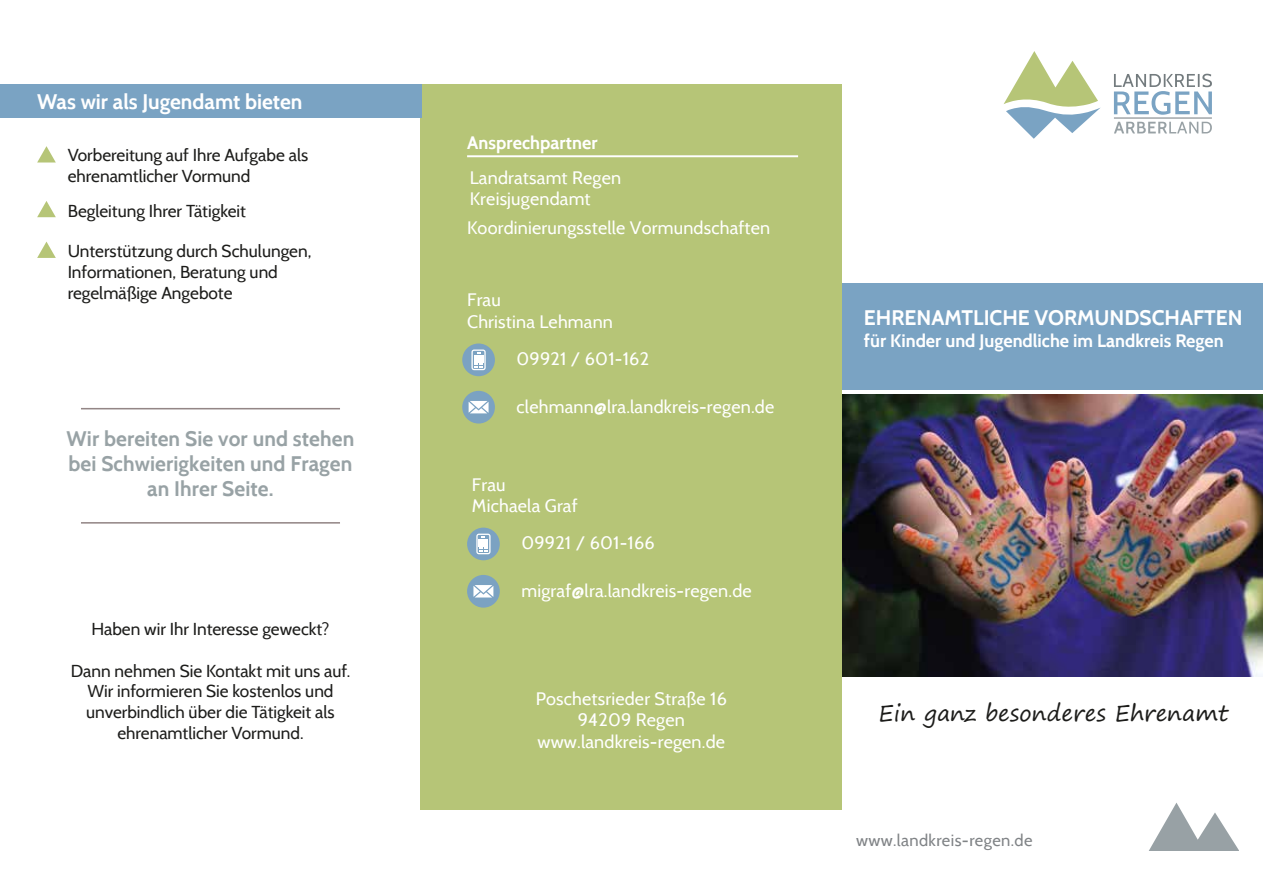
<style>
.page{position:relative;width:1263px;height:893px;background:#fff}
.page>*{position:absolute;margin:0;border:0;box-sizing:border-box;transform-origin:0 0}
.t1{font:22.35px "Segoe Print";color:#1d1d1b}
.t2{font:700 21px/25.2px "Cabin";letter-spacing:.005em;color:#98a2a5;text-align:center}
.t3{font:700 21px "Cabin";color:#fff}
.t4{font:18px/21.6px "Cabin";letter-spacing:.01em;color:#fff}
.t5{font:700 18px "Cabin";color:#fff}
.t6{font:17.25px/20.7px "Cabin";color:#1d1d1b}
.t7{font:16.5px "Cabin";letter-spacing:.025em;color:#808386}
</style>
<div class="page">
<div style="left:842px;top:283px;width:421px;height:106px;background:#7aa3c3"></div>
<svg style="left:1004px;top:51px;width:97px;height:88px"></svg>
<svg style="left:1114px;top:122px;width:98px;height:11px"></svg>
<svg style="left:1114px;top:74px;width:98px;height:41px"></svg>
<hr style="left:1114px;top:118px;width:98px;height:1px;background:#737b7e">
<svg style="left:1149px;top:803px;width:90px;height:47px"></svg>
<img style="left:842px;top:394px;width:421px;height:282px">
<svg style="left:37px;top:146px;width:19px;height:17px"></svg>
<svg style="left:37px;top:201px;width:19px;height:16px"></svg>
<svg style="left:37px;top:242px;width:19px;height:16px"></svg>
<div style="left:421px;top:84px;width:421px;height:725px;background:#b6c577"></div>
<hr style="left:467px;top:155px;width:331px;height:2px;background:#fff">
<div style="left:462px;top:391px;width:33px;height:33px;background:#7ba2c2;border-radius:50%"></div>
<svg style="left:469px;top:401px;width:19px;height:12px"></svg>
<div style="left:462px;top:343px;width:33px;height:33px;background:#7ba2c2;border-radius:50%"></div>
<svg style="left:471px;top:350px;width:15px;height:20px"></svg>
<div style="left:0;top:84px;width:421px;height:34px;background:#7aa3c3"></div>
<hr style="left:81px;top:408px;width:259px;height:1px;background:#938686">
<div style="left:467px;top:575px;width:33px;height:33px;background:#7ba2c2;border-radius:50%"></div>
<svg style="left:473px;top:585px;width:20px;height:12px"></svg>
<div style="left:467px;top:528px;width:33px;height:32px;background:#7ba2c2;border-radius:50%"></div>
<svg style="left:476px;top:534px;width:14px;height:20px"></svg>
<hr style="left:81px;top:522px;width:259px;height:2px;background:#938686">
<p class="t3" style="left:37px;top:89px;width:267px">Was wir als Jugendamt bieten</p>
<p class="t6" style="left:68px;top:144px;width:242px">Vorbereitung auf Ihre Aufgabe als ehrenamtlicher Vormund</p>
<p class="t6" style="left:68px;top:200px;width:180px">Begleitung Ihrer Tätigkeit</p>
<p class="t6" style="left:68px;top:241px;width:245px">Unterstützung durch Schulungen,<br>Informationen, Beratung und regelmäßige Angebote</p>
<p class="t2" style="left:67px;top:426px;width:289px">Wir bereiten Sie vor und stehen bei Schwierigkeiten und Fragen an Ihrer Seite.</p>
<p class="t6" style="left:91px;top:619px;width:240px">Haben wir Ihr Interesse geweckt?</p>
<p class="t6" style="left:71px;top:660px;width:281px;text-align:center">Dann nehmen Sie Kontakt mit uns auf.<br>Wir informieren Sie kostenlos und unverbindlich über die Tätigkeit als ehrenamtlicher Vormund.</p>
<p class="t5" style="left:467px;top:132px;width:132px">Ansprechpartner</p>
<p class="t4" style="left:470px;top:166px;width:153px">Landratsamt Regen<br>Kreisjugendamt</p>
<p class="t4" style="left:467px;top:216px;width:305px">Koordinierungsstelle Vormundschaften</p>
<p class="t4" style="left:467px;top:289px;width:147px">Frau<br>Christina Lehmann</p>
<p class="t4" style="left:517px;top:348px;width:134px">09921 / 601-162</p>
<p class="t4" style="left:517px;top:395px;width:259px">clehmann@lra.landkreis-regen.de</p>
<p class="t4" style="left:472px;top:473px;width:107px">Frau<br>Michaela Graf</p>
<p class="t4" style="left:521px;top:532px;width:135px">09921 / 601-166</p>
<p class="t4" style="left:521px;top:579px;width:232px">migraf@lra.landkreis-regen.de</p>
<p class="t4" style="left:536px;top:687px;width:193px;text-align:center">Poschetsrieder Straße 16<br>94209 Regen www.landkreis-regen.de</p>
<p class="t3" style="left:864px;top:305px;width:380px">EHRENAMTLICHE VORMUNDSCHAFTEN</p>
<p class="t5" style="left:864px;top:329px;width:361px">für Kinder und Jugendliche im Landkreis Regen</p>
<p class="t1" style="left:878px;top:693px;width:352px">Ein ganz besonderes Ehrenamt</p>
<p class="t7" style="left:856px;top:830px;width:178px">www.landkreis-regen.de</p>
</div>
